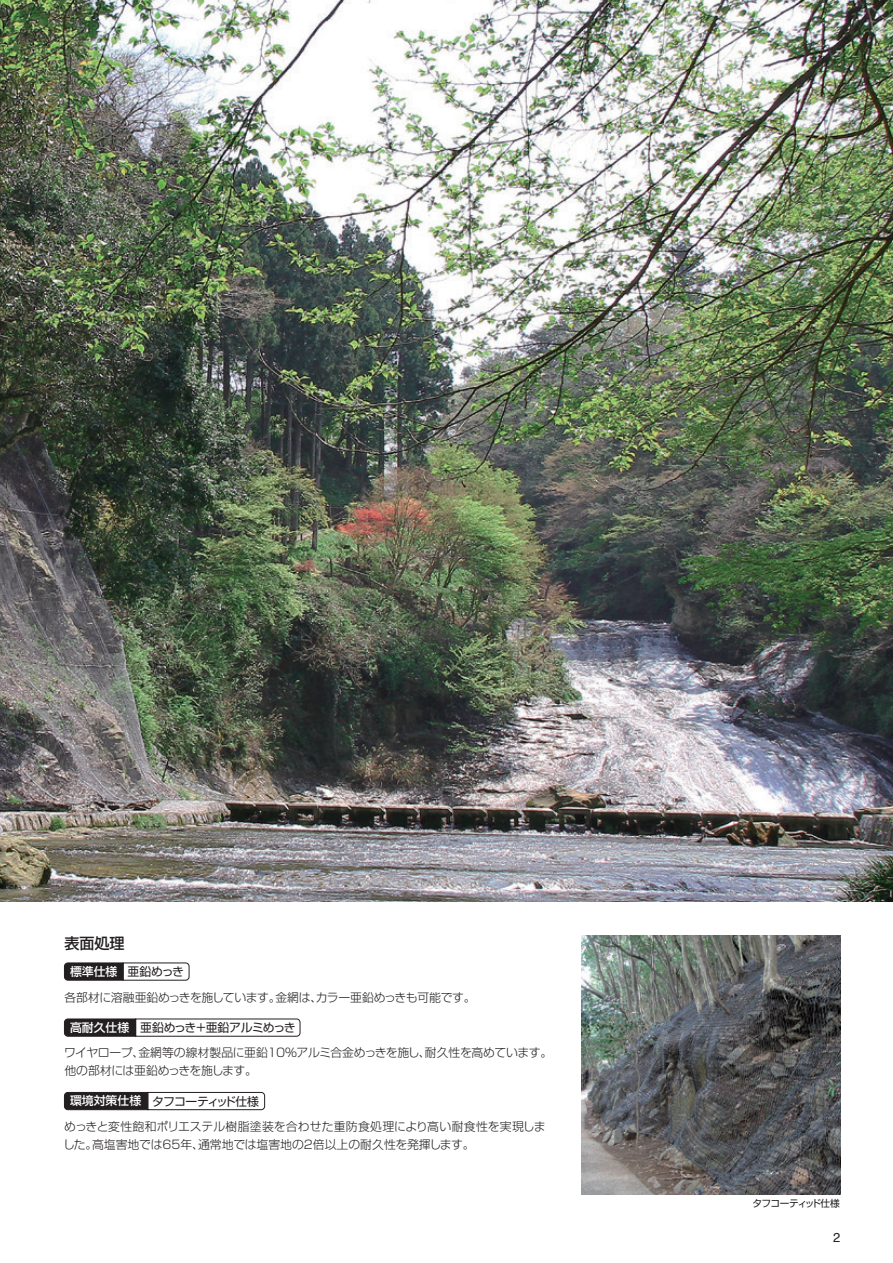
<style>
.page{position:relative;width:893px;height:1263px;background:#fff}
.page>*{position:absolute;margin:0;border:0;box-sizing:border-box;transform-origin:0 0}
.t1{font:500 15.15px "Shin Go Pro";color:#231f20}
.t2{font:12.9px "Helvetica";color:#231f20}
.t3{font:300 11.85px/17.9px "Shin Go Pro";letter-spacing:-.015em;color:#231f20}
.t4{font:300 11.85px/25.3px "Shin Go Pro";letter-spacing:.01em;color:#231f20}
.t5{font:11.85px "Shin Go Pro";letter-spacing:-.05em;color:#231f20}
.t6{font:9.75px "Shin Go Pro";letter-spacing:-.065em;color:#231f20}
.s1{font-weight:500;color:#fff}
.s2{font-weight:400}
</style>
<div class="page">
<img style="left:0;top:0;width:893px;height:901px">
<img style="left:582px;top:935px;width:258px;height:259px">
<svg style="left:64px;top:962px;width:126px;height:19px"></svg>
<svg style="left:64px;top:1018px;width:237px;height:19px"></svg>
<svg style="left:64px;top:1092px;width:201px;height:18px"></svg>
<svg style="left:0;top:0;width:1px;height:354px"></svg>
<p class="t1" style="left:64px;top:930px;width:62px">表面処理</p>
<p class="t5" style="left:70px;top:962px;width:115px"><span class="s1">標準仕様</span> 亜鉛めっき</p>
<p class="t3" style="left:64px;top:987px;width:413px">各部材に溶融亜鉛めっきを施しています。金網は、カラー亜鉛めっきも可能です。</p>
<p class="t5" style="left:70px;top:1018px;width:227px"><span class="s1">高耐久仕様</span> 亜鉛めっき＋亜鉛アルミめっき</p>
<p class="t3" style="left:64px;top:1042px;width:490px">ワイヤロープ、金網等の線材製品に亜鉛１０％アルミ合金めっきを施し、耐久性を高めています。他の部材には亜鉛めっきを施します。</p>
<p class="t4" style="left:64px;top:1087px;width:483px;text-indent:6px"><span class="s1">環境対策仕様</span> <span class="s2">タフコーティッド仕様<br></span>めっきと変性飽和ポリエステル樹脂塗装を合わせた重防食処理により高い耐食性を実現しま</p>
<p class="t3" style="left:63px;top:1134px;width:413px">した。高塩害地では65年、通常地では塩害地の2倍以上の耐久性を発揮します。</p>
<p class="t6" style="left:752px;top:1195px;width:89px">タフコーティッド仕様</p>
<p class="t2" style="left:833px;top:1227px;width:9px">2</p>
</div>
